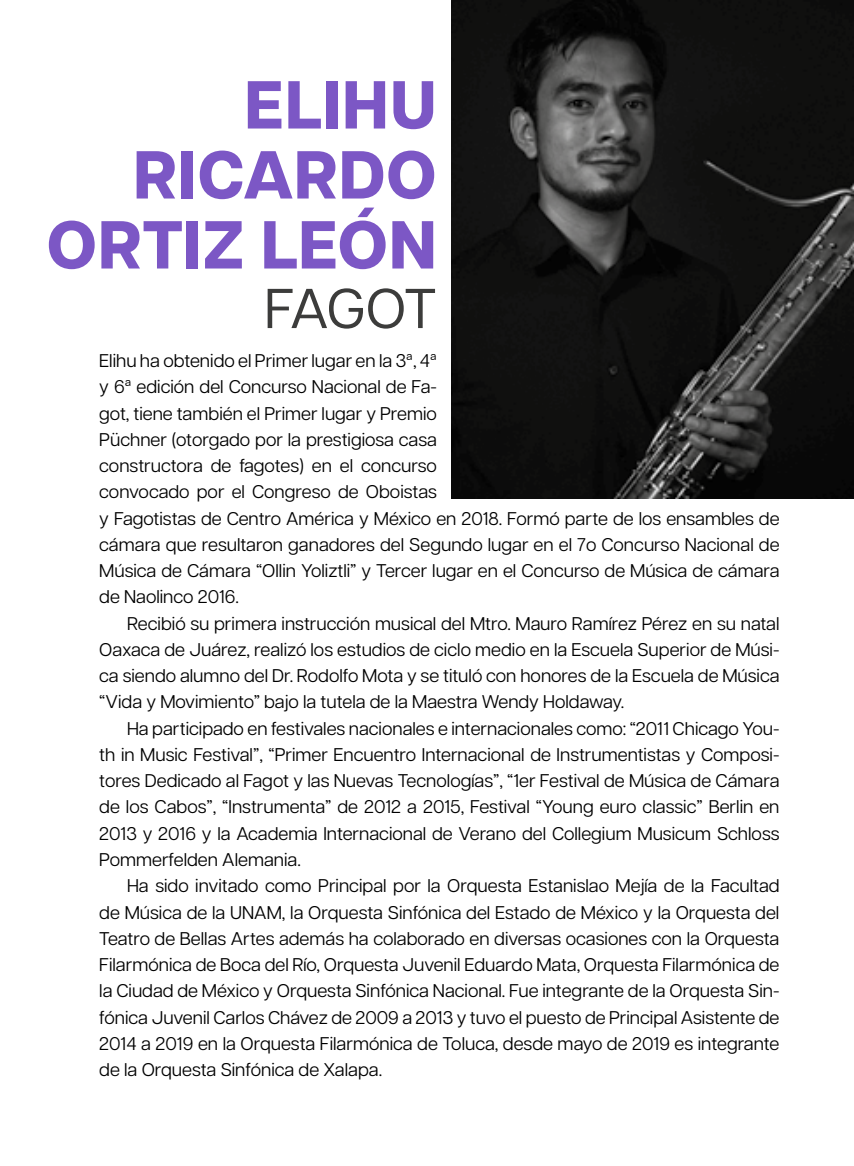
<style>
.page{position:relative;width:854px;height:1166px;background:#fff}
.page>*{position:absolute;margin:0;border:0;box-sizing:border-box;transform-origin:0 0}
.t1{font:800 67.55px/70px "Articulat CF";letter-spacing:.01em;color:#7c57c5;text-align:right}
.t2{font:56px "Articulat CF";letter-spacing:-.035em;color:#3c3c3b}
.t3{font:18.38px/26.2px "Articulat CF";color:#000;text-align:justify}
</style>
<div class="page">
<img style="left:451px;top:0;width:402px;height:498px">
<h1 class="t1" style="left:46px;top:69px;width:391px">ELIHU<br>RICARDO<br>ORTIZ LEÓN</h1>
<h2 class="t2" style="left:264px;top:268px;width:174px">FAGOT</h2>
<p class="t3" style="left:99px;top:346px;width:681px;text-align:left">Elihu ha obtenido el Primer lugar en la 3ª, 4ª<br>y 6ª edición del Concurso Nacional de Fa-<br>got, tiene también el Primer lugar y Premio<br>Püchner (otorgado por la prestigiosa casa<br>constructora de fagotes) en el concurso<br>convocado por el Congreso de Oboistas<br>y Fagotistas de Centro América y México en 2018. Formó parte de los ensambles de cámara que resultaron ganadores del Segundo lugar en el 7o Concurso Nacional de Música de Cámara “Ollin Yoliztli” y Tercer lugar en el Concurso de Música de cámara de Naolinco 2016.</p>
<p class="t3" style="left:99px;top:609px;width:681px;text-indent:28px">Recibió su primera instrucción musical del Mtro. Mauro Ramírez Pérez en su natal Oaxaca de Juárez, realizó los estudios de ciclo medio en la Escuela Superior de Músi&shy;ca siendo alumno del Dr. Rodolfo Mota y se tituló con honores de la Escuela de Música “Vida y Movimiento” bajo la tutela de la Maestra Wendy Holdaway.</p>
<p class="t3" style="left:99px;top:714px;width:681px;text-indent:28px">Ha participado en festivales nacionales e internacionales como: “2011 Chicago You&shy;th in Music Festival”, “Primer Encuentro Internacional de Instrumentistas y Composi&shy;tores Dedicado al Fagot y las Nuevas Tecnologías”, “1er Festival de Música de Cámara de los Cabos”, “Instrumenta” de 2012 a 2015, Festival “Young euro classic” Berlin en 2013 y 2016 y la Academia Internacional de Verano del Collegium Musicum Schloss Pommerfelden Alemania.</p>
<p class="t3" style="left:99px;top:871px;width:681px;text-indent:28px">Ha sido invitado como Principal por la Orquesta Estanislao Mejía de la Facultad de Música de la UNAM, la Orquesta Sinfónica del Estado de México y la Orquesta del Teatro de Bellas Artes además ha colaborado en diversas ocasiones con la Orquesta Filarmónica de Boca del Río, Orquesta Juvenil Eduardo Mata, Orquesta Filarmónica de la Ciudad de México y Orquesta Sinfónica Nacional. Fue integrante de la Orquesta Sin&shy;fónica Juvenil Carlos Chávez de 2009 a 2013 y tuvo el puesto de Principal Asistente de 2014 a 2019 en la Orquesta Filarmónica de Toluca, desde mayo de 2019 es integrante de la Orquesta Sinfónica de Xalapa.</p>
</div>
